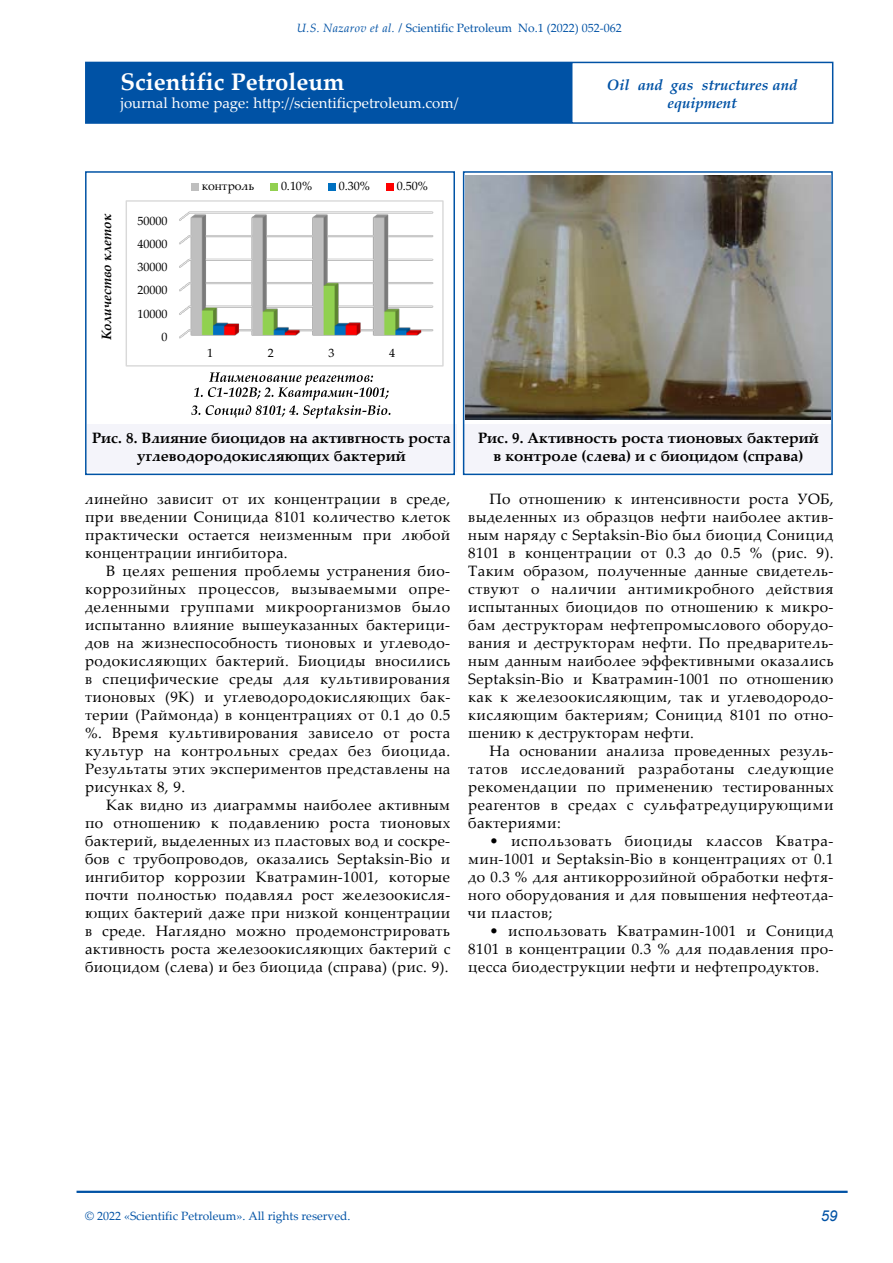
<style>
.page{position:relative;width:893px;height:1263px;background:#fff}
.page>*{position:absolute;margin:0;border:0;box-sizing:border-box;transform-origin:0 0}
.t1{font:700 24px "Palatino Linotype";color:#fff}
.t2{font:15px/18px "Palatino Linotype";letter-spacing:.025em;color:#000;text-align:justify}
.t3{font:700 15px/18px "Palatino Linotype";color:#000;text-align:center}
.t4{font:15px "Palatino Linotype";color:#fff}
.t5{font:italic 700 15px/18px "Palatino Linotype";color:#0052a5;text-align:center}
.t6{font:italic 15px "Arial";color:#0052a5}
.t7{font:italic 700 13.5px "Palatino Linotype";letter-spacing:-.005em;color:#000}
.t8{font:12px "Palatino Linotype";color:#0052a5}
.t9{font:12px "Palatino Linotype";letter-spacing:-.005em;color:#000}
.s1{font-style:italic}
.s2{font-weight:700;font-style:italic}
</style>
<div class="page">
<div style="left:571px;top:62px;width:262px;height:62px;border:2px solid #0052a5"></div>
<hr style="left:77px;top:1191px;width:771px;height:2px;background:#0052a5">
<div style="left:86px;top:62px;width:484px;height:61px;background:#0052a5"></div>
<div style="left:85px;top:62px;width:486px;height:62px;border:2px solid #0052a5"></div>
<img style="left:179px;top:211px;width:255px;height:128px">
<div style="left:126px;top:200px;width:318px;height:167px;border:1px solid #d9d9d9"></div>
<div style="left:192px;top:183px;width:7px;height:8px;background:#bfbfbf"></div>
<div style="left:271px;top:183px;width:7px;height:8px;background:#92d050"></div>
<div style="left:328px;top:183px;width:8px;height:8px;background:#0070c0"></div>
<div style="left:386px;top:183px;width:8px;height:8px;background:#f00"></div>
<svg style="left:191px;top:372px;width:199px;height:46px"></svg>
<div style="left:87px;top:424px;width:369px;height:47px;background:#f4f4fa"></div>
<img style="left:466px;top:175px;width:364px;height:244px">
<div style="left:463px;top:424px;width:370px;height:47px;background:#f4f4fa"></div>
<div style="left:85px;top:171px;width:370px;height:304px;border:2px solid #0053a5"></div>
<div style="left:463px;top:171px;width:370px;height:304px;border:2px solid #0053a5"></div>
<p class="t8" style="left:297px;top:20px;width:326px"><span class="s1">U.S. Nazarov et al.</span> <span class="s2">/</span> Scientific Petroleum No.1 (2022) 052-062</p>
<h1 class="t1" style="left:121px;top:65px;width:225px">Scientific Petroleum</h1>
<p class="t4" style="left:121px;top:92px;width:339px">journal home page: http://scientificpetroleum.com/</p>
<p class="t7" style="left:97px;top:340px;width:128px;rotate:-90deg">Количество клеток</p>
<p class="t9" style="left:137px;top:212px;width:31px">50000</p>
<p class="t9" style="left:137px;top:235px;width:31px">40000</p>
<p class="t9" style="left:137px;top:259px;width:31px">30000</p>
<p class="t9" style="left:137px;top:282px;width:31px">20000</p>
<p class="t9" style="left:137px;top:305px;width:31px">10000</p>
<p class="t9" style="left:161px;top:328px;width:8px">0</p>
<p class="t9" style="left:202px;top:178px;width:54px">контроль</p>
<p class="t9" style="left:281px;top:178px;width:33px">0.10%</p>
<p class="t9" style="left:339px;top:178px;width:33px">0.30%</p>
<p class="t9" style="left:397px;top:178px;width:33px">0.50%</p>
<p class="t9" style="left:207px;top:345px;width:8px">1</p>
<p class="t9" style="left:268px;top:345px;width:8px">2</p>
<p class="t9" style="left:328px;top:345px;width:8px">3</p>
<p class="t9" style="left:389px;top:345px;width:8px">4</p>
<p class="t5" style="left:607px;top:75px;width:192px">Oil and gas structures and equipment</p>
<p class="t3" style="left:92px;top:428px;width:360px">Рис. 8. Влияние биоцидов на активгность роста углеводородокисляющих бактерий</p>
<p class="t3" style="left:478px;top:428px;width:342px">Рис. 9. Активность роста тионовых бактерий в контроле (слева) и с биоцидом (справа)</p>
<p class="t2" style="left:85px;top:489px;width:367px">линейно зависит от их концентрации в среде, при введении Соницида 8101 количество клеток практически остается неизменным при любой концентрации ингибитора.</p>
<p class="t2" style="left:85px;top:561px;width:367px;text-indent:21px">В целях решения проблемы устранения био&shy;коррозийных процессов, вызываемыми опре&shy;деленными группами микроорганизмов было испытанно влияние вышеуказанных бактерици&shy;дов на жизнеспособность тионовых и углеводо&shy;родокисляющих бактерий. Биоциды вносились в специфические среды для культивирования тионовых (9К) и углеводородокисляющих бак&shy;терии (Раймонда) в концентрациях от 0.1 до 0.5 %. Время культивирования зависело от роста культур на контрольных средах без биоцида.<br>Результаты этих экспериментов представлены на рисунках 8, 9.</p>
<p class="t2" style="left:85px;top:795px;width:367px;text-indent:21px">Как видно из диаграммы наиболее активным по отношению к подавлению роста тионовых бактерий, выделенных из пластовых вод и соскре&shy;бов с трубопроводов, оказались Septaksin-Bio и ингибитор коррозии Кватрамин-1001, которые почти полностью подавлял рост железоокисля&shy;ющих бактерий даже при низкой концентрации в среде. Наглядно можно продемонстрировать активность роста железоокисляющих бактерий с биоцидом (слева) и без биоцида (справа) (рис. 9).</p>
<p class="t2" style="left:468px;top:489px;width:367px;text-indent:21px">По отношению к интенсивности роста УОБ, выделенных из образцов нефти наиболее актив&shy;ным наряду с Septaksin-Bio был биоцид Соницид 8101 в концентрации от 0.3 до 0.5 % (рис. 9).<br>Таким образом, полученные данные свидетель&shy;ствуют о наличии антимикробного действия испытанных биоцидов по отношению к микро&shy;бам деструкторам нефтепромыслового оборудо&shy;вания и деструкторам нефти. По предваритель&shy;ным данным наиболее эффективными оказались Septaksin-Bio и Кватрамин-1001 по отношению как к железоокисляющим, так и углеводородо&shy;кисляющим бактериям; Соницид 8101 по отно&shy;шению к деструкторам нефти.</p>
<p class="t2" style="left:468px;top:741px;width:367px;text-indent:21px">На основании анализа проведенных резуль&shy;татов исследований разработаны следующие рекомендации по применению тестированных реагентов в средах с сульфатредуцирующими бактериями:</p>
<p class="t2" style="left:468px;top:831px;width:367px;text-indent:21px">• использовать биоциды классов Кватра&shy;мин-1001 и Septaksin-Bio в концентрациях от 0.1 до 0.3 % для антикоррозийной обработки нефтя&shy;ного оборудования и для повышения нефтеотда&shy;чи пластов;</p>
<p class="t2" style="left:468px;top:921px;width:367px;text-indent:21px">• использовать Кватрамин-1001 и Соницид 8101 в концентрации 0.3 % для подавления про&shy;цесса биодеструкции нефти и нефтепродуктов.</p>
<p class="t8" style="left:85px;top:1207px;width:267px">© 2022 «Scientific Petroleum». All rights reserved.</p>
<p class="t6" style="left:821px;top:1205px;width:18px">59</p>
</div>
